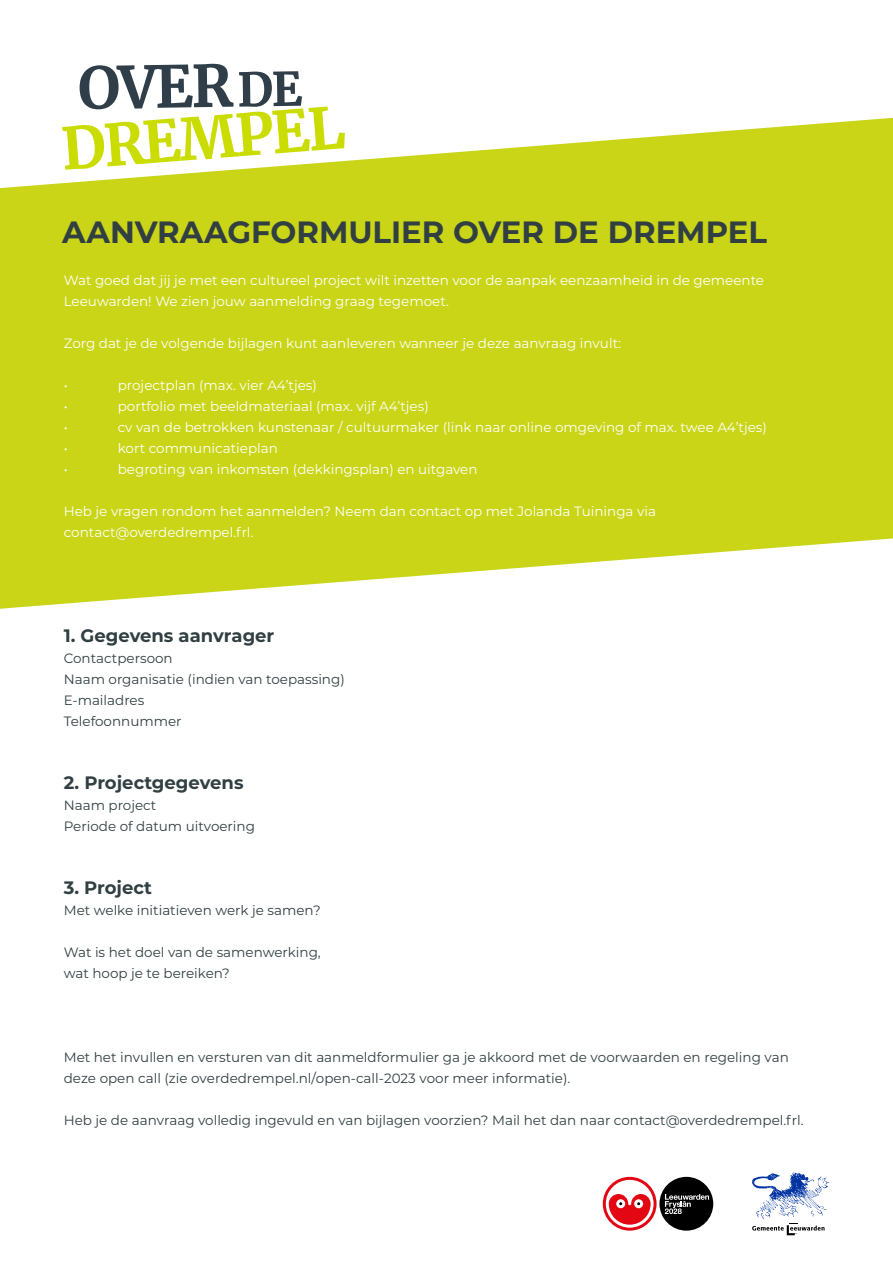
<style>
.page{position:relative;width:893px;height:1263px;background:#fff}
.page>*{position:absolute;margin:0;border:0;box-sizing:border-box;transform-origin:0 0}
.t1{font:700 30.75px "Montserrat";color:#313f42}
.t2{font:700 18px "Montserrat";color:#313f42}
.t3{font:13.5px/21px "Montserrat";color:#fff}
.t4{font:13.5px/21px "Montserrat";color:#313f42}
</style>
<div class="page">
<svg style="left:0;top:118px;width:893px;height:491px;background:#d0d931"></svg>
<svg style="left:62px;top:64px;width:283px;height:106px"></svg>
<div style="left:659px;top:1177px;width:54px;height:53px;background:#000;border-radius:50%"></div>
<svg style="left:665px;top:1194px;width:44px;height:20px"></svg>
<svg style="left:603px;top:1177px;width:54px;height:53px"></svg>
<svg style="left:752px;top:1172px;width:77px;height:63px"></svg>
<h1 class="t1" style="left:62px;top:210px;width:706px">AANVRAAGFORMULIER OVER DE DREMPEL</h1>
<p class="t3" style="left:64px;top:269px;width:702px">Wat goed dat jij je met een cultureel project wilt inzetten voor de aanpak eenzaamheid in de gemeente<br>Leeuwarden! We zien jouw aanmelding graag tegemoet.</p>
<p class="t3" style="left:64px;top:332px;width:559px">Zorg dat je de volgende bijlagen kunt aanleveren wanneer je deze aanvraag invult:</p>
<p class="t3" style="left:64px;top:374px;width:5px">•</p>
<p class="t3" style="left:118px;top:374px;width:201px">projectplan (max. vier A4’tjes)</p>
<p class="t3" style="left:64px;top:395px;width:5px">•</p>
<p class="t3" style="left:118px;top:395px;width:312px">portfolio met beeldmateriaal (max. vijf A4’tjes)</p>
<p class="t3" style="left:64px;top:416px;width:5px">•</p>
<p class="t3" style="left:118px;top:416px;width:651px">cv van de betrokken kunstenaar / cultuurmaker (link naar online omgeving of max. twee A4’tjes)</p>
<p class="t3" style="left:64px;top:437px;width:5px">•</p>
<p class="t3" style="left:118px;top:437px;width:162px">kort communicatieplan</p>
<p class="t3" style="left:64px;top:458px;width:5px">•</p>
<p class="t3" style="left:118px;top:458px;width:361px">begroting van inkomsten (dekkingsplan) en uitgaven</p>
<p class="t3" style="left:64px;top:500px;width:594px">Heb je vragen rondom het aanmelden? Neem dan contact op met Jolanda Tuininga via contact@overdedrempel.frl.</p>
<h2 class="t2" style="left:64px;top:623px;width:212px">1. Gegevens aanvrager</h2>
<p class="t4" style="left:64px;top:647px;width:283px">Contactpersoon<br>Naam organisatie (indien van toepassing)<br>E-mailadres<br>Telefoonnummer</p>
<h2 class="t2" style="left:64px;top:770px;width:181px">2. Projectgegevens</h2>
<p class="t4" style="left:64px;top:794px;width:193px">Naam project<br>Periode of datum uitvoering</p>
<h2 class="t2" style="left:64px;top:875px;width:90px">3. Project</h2>
<p class="t4" style="left:64px;top:899px;width:258px">Met welke initiatieven werk je samen?</p>
<p class="t4" style="left:64px;top:941px;width:258px">Wat is het doel van de samenwerking, wat hoop je te bereiken?</p>
<p class="t4" style="left:64px;top:1047px;width:727px;line-height:20.4px">Met het invullen en versturen van dit aanmeldformulier ga je akkoord met de voorwaarden en regeling van deze open call (zie overdedrempel.nl/open-call-2023 voor meer informatie).</p>
<p class="t4" style="left:64px;top:1109px;width:741px">Heb je de aanvraag volledig ingevuld en van bijlagen voorzien? Mail het dan naar contact@overdedrempel.frl.</p>
</div>
